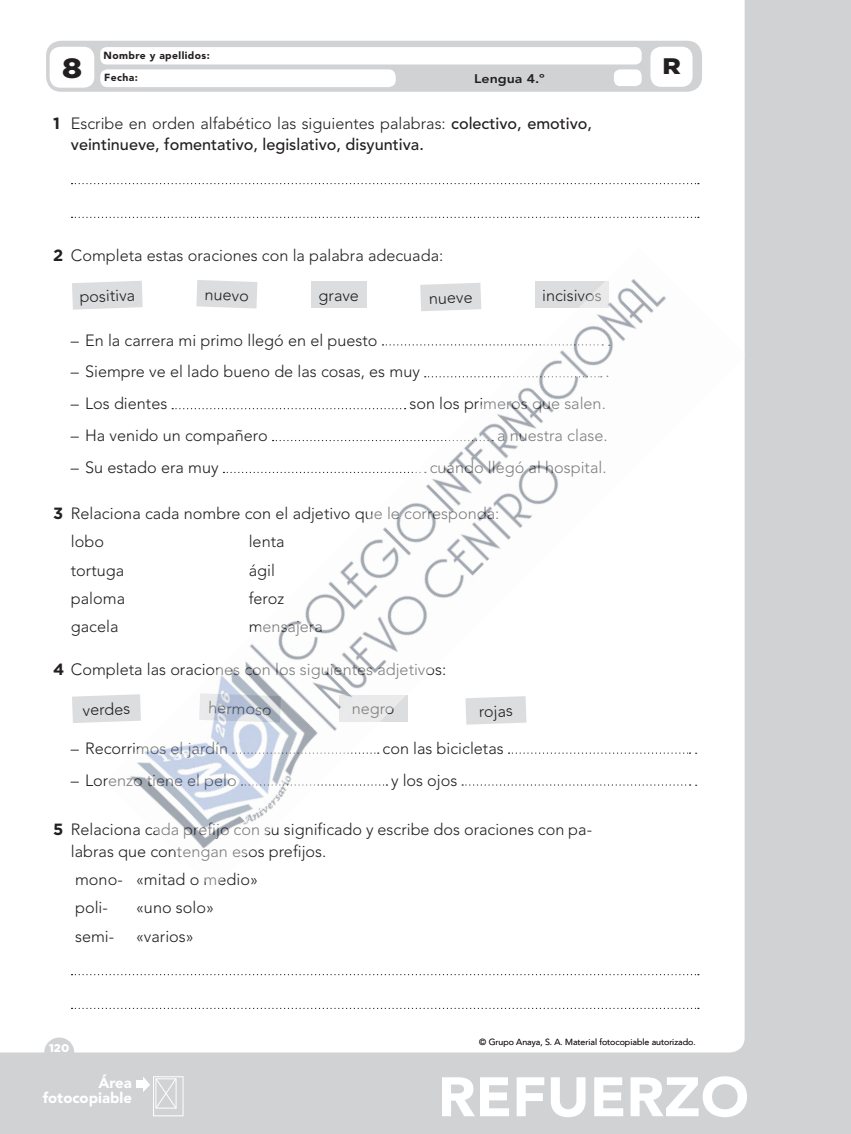
<style>
.page{position:relative;width:851px;height:1134px;background:#fff}
.page>*{position:absolute;margin:0;border:0;box-sizing:border-box;transform-origin:0 0}
.t1{font:900 55px "Avenir LT Std";color:#fff;scale:1.06 1}
.t2{font:900 27.88px "Gotham";color:#231f20;scale:1.13 1}
.t3{font:900 22.5px "Gotham";color:#231f20;scale:1.13 1}
.nucleoTexto{font:300 16.25px/21.2px "Avenir LT Std";color:#231f20}
.t4{font:500 16.25px/21.2px "Avenir LT Std";color:#231f20}
.nucleoTextosangrado{font:300 16.25px "Avenir LT Std";color:#231f20}
.t5{font:900 14.88px/14.9px "Avenir LT Std";color:#fff;text-align:right}
.t6{font:800 12.5px "Avenir LT Std";color:#231f20;scale:1.13 1}
.t7{font:900 11.25px "Gotham";color:#fff}
.t8{font:900 10.25px "Avenir LT Std";letter-spacing:.04em;color:#231f20}
.t9{font:300 8.75px "Avenir LT Std";color:#231f20}
.s1{font-family:"Gotham";font-weight:700}
.s2{font-weight:300}
</style>
<div class="page">
<div style="left:0;top:0;width:850px;height:1134px;background:#d1d2d4"></div>
<div style="left:0;top:0;width:744px;height:1052px;background:#fff"></div>
<div style="left:44px;top:1037px;width:30px;height:30px;background:#d1d2d4;border-radius:50%"></div>
<div style="left:153px;top:1076px;width:30px;height:40px;border:1px solid #fff"></div>
<svg style="left:143px;top:1076px;width:34px;height:33px"></svg>
<div style="left:136px;top:1081px;width:8px;height:7px;background:#fff"></div>
<div style="left:46px;top:41px;width:656px;height:51px;background:#d1d2d4;border-radius:15px"></div>
<div style="left:50px;top:47px;width:44px;height:41px;background:#fff;border-radius:11px"></div>
<div style="left:613px;top:69px;width:28px;height:17px;background:#fff;border-radius:6px"></div>
<div style="left:650px;top:47px;width:42px;height:40px;background:#fff;border-radius:11px"></div>
<div style="left:100px;top:69px;width:295px;height:18px;background:#fff;border-radius:7px"></div>
<div style="left:100px;top:47px;width:541px;height:17px;background:#fff;border-radius:6px"></div>
<svg style="left:71px;top:183px;width:627px;height:1px"></svg>
<svg style="left:71px;top:217px;width:627px;height:1px"></svg>
<svg style="left:71px;top:974px;width:627px;height:1px"></svg>
<svg style="left:71px;top:1008px;width:627px;height:1px"></svg>
<svg style="left:72px;top:281px;width:34px;height:29px"></svg>
<svg style="left:72px;top:694px;width:34px;height:29px"></svg>
<img style="left:106px;top:248px;width:638px;height:638px">
<p class="t2" style="left:62px;top:49px;width:19px">8</p>
<p class="t8" style="left:103px;top:49px;width:108px">Nombre y apellidos:</p>
<p class="t8" style="left:104px;top:71px;width:35px">Fecha:</p>
<p class="t6" style="left:474px;top:72px;width:64px">Lengua 4.º</p>
<p class="t4" style="left:71px;top:113px;width:522px;text-indent:-18px"><span class="s1">1</span> <span class="s2">Escribe en orden alfabético las siguientes palabras:</span> colectivo, emotivo, veintinueve, fomentativo, legislativo, disyuntiva.</p>
<p class="nucleoTexto" style="left:53px;top:244px;width:391px"><span class="s1">2</span> Completa estas oraciones con la palabra adecuada:</p>
<p class="nucleoTexto" style="left:79px;top:286px;width:57px;rotate:-2deg">positiva</p>
<p class="nucleoTexto" style="left:205px;top:283px;width:46px;rotate:2deg">nuevo</p>
<p class="nucleoTexto" style="left:318px;top:285px;width:42px">grave</p>
<p class="nucleoTexto" style="left:428px;top:288px;width:45px;rotate:-2deg">nueve</p>
<p class="nucleoTexto" style="left:542px;top:284px;width:61px">incisivos</p>
<p class="nucleoTexto" style="left:71px;top:329px;width:308px">– En la carrera mi primo llegó en el puesto</p>
<p class="nucleoTexto" style="left:607px;top:329px;width:6px">.</p>
<p class="nucleoTexto" style="left:71px;top:361px;width:350px">– Siempre ve el lado bueno de las cosas, es muy</p>
<p class="nucleoTexto" style="left:605px;top:361px;width:6px">.</p>
<p class="nucleoTexto" style="left:71px;top:393px;width:98px">– Los dientes</p>
<p class="nucleoTexto" style="left:409px;top:393px;width:198px">son los primeros que salen.</p>
<p class="nucleoTexto" style="left:71px;top:425px;width:198px">– Ha venido un compañero</p>
<p class="nucleoTexto" style="left:497px;top:425px;width:112px">a nuestra clase.</p>
<p class="nucleoTexto" style="left:71px;top:457px;width:149px">– Su estado era muy</p>
<p class="nucleoTexto" style="left:429px;top:457px;width:178px">cuando llegó al hospital.</p>
<p class="nucleoTexto" style="left:53px;top:503px;width:447px"><span class="s1">3</span> Relaciona cada nombre con el adjetivo que le corresponda:</p>
<p class="nucleoTextosangrado" style="left:71px;top:532px;width:35px">lobo</p>
<p class="nucleoTextosangrado" style="left:249px;top:532px;width:37px">lenta</p>
<p class="nucleoTextosangrado" style="left:71px;top:561px;width:55px">tortuga</p>
<p class="nucleoTextosangrado" style="left:249px;top:561px;width:28px">ágil</p>
<p class="nucleoTextosangrado" style="left:71px;top:589px;width:56px">paloma</p>
<p class="nucleoTextosangrado" style="left:249px;top:589px;width:37px">feroz</p>
<p class="nucleoTextosangrado" style="left:71px;top:617px;width:49px">gacela</p>
<p class="nucleoTextosangrado" style="left:249px;top:617px;width:76px">mensajera</p>
<p class="nucleoTexto" style="left:53px;top:659px;width:394px"><span class="s1">4</span> Completa las oraciones con los siguientes adjetivos:</p>
<p class="nucleoTextosangrado" style="left:82px;top:700px;width:49px;rotate:-2deg">verdes</p>
<p class="nucleoTextosangrado" style="left:208px;top:698px;width:65px;rotate:2deg">hermoso</p>
<p class="nucleoTextosangrado" style="left:352px;top:699px;width:44px">negro</p>
<p class="nucleoTextosangrado" style="left:478px;top:702px;width:36px;rotate:-2deg">rojas</p>
<h3 class="t3" style="left:662px;top:51px;width:18px">R</h3>
<p class="nucleoTexto" style="left:71px;top:738px;width:159px">– Recorrimos el jardín</p>
<p class="nucleoTexto" style="left:382px;top:738px;width:123px">con las bicicletas</p>
<p class="nucleoTexto" style="left:694px;top:738px;width:6px">.</p>
<p class="nucleoTexto" style="left:71px;top:769px;width:167px">– Lorenzo tiene el pelo</p>
<p class="nucleoTexto" style="left:391px;top:769px;width:68px">y los ojos</p>
<p class="nucleoTexto" style="left:694px;top:769px;width:6px">.</p>
<p class="nucleoTexto" style="left:71px;top:819px;width:522px;text-indent:-18px"><span class="s1">5</span> Relaciona cada prefijo con su significado y escribe dos oraciones con pa&shy;labras que contengan esos prefijos.</p>
<p class="nucleoTexto" style="left:75px;top:869px;width:184px">mono- «mitad o medio»</p>
<p class="nucleoTexto" style="left:75px;top:897px;width:34px">poli-</p>
<p class="nucleoTexto" style="left:136px;top:897px;width:79px">«uno solo»</p>
<p class="nucleoTexto" style="left:75px;top:925px;width:41px">semi-</p>
<p class="nucleoTexto" style="left:136px;top:925px;width:59px">«varios»</p>
<p class="t7" style="left:49px;top:1040px;width:22px">120</p>
<p class="t5" style="left:43px;top:1075px;width:91px">Área fotocopiable</p>
<p class="t9" style="left:479px;top:1037px;width:218px">© Grupo Anaya, S. A. Material fotocopiable autorizado.</p>
<h1 class="t1" style="left:437px;top:1064px;width:295px">REFUERZO</h1>
</div>
